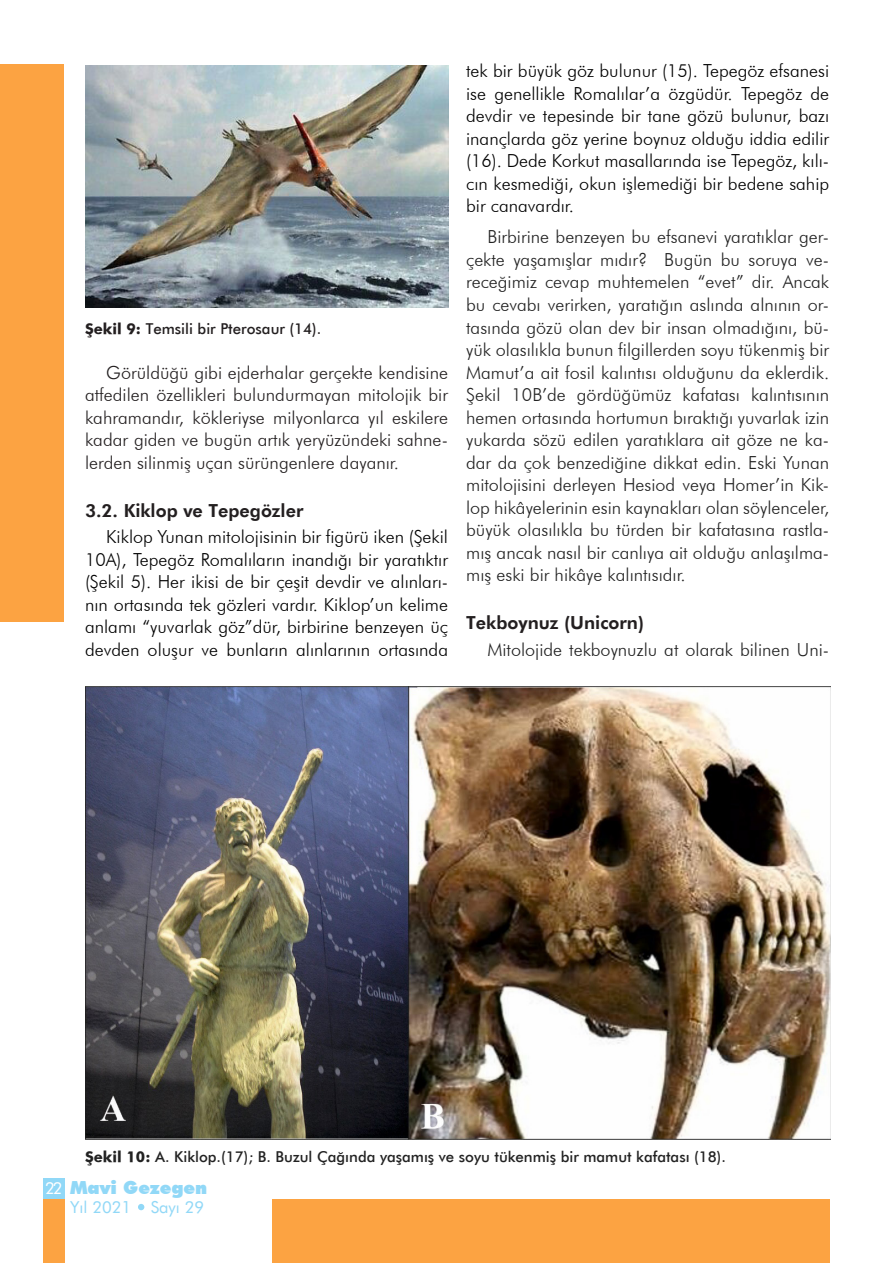
<style>
.page{position:relative;width:893px;height:1263px;background:#fff}
.page>*{position:absolute;margin:0;border:0;box-sizing:border-box;transform-origin:0 0}
._04_metin{font:300 18px/22.5px "Futura BT";color:#222;text-align:justify}
._04_metin-2{font:300 18px/22.5px "Futura BT";color:#000;text-align:justify}
._04_metin-3{font:300 18px/22.5px "Futura BT";color:#231f20;text-align:justify}
._03_ara_baslik{font:800 18px "Futura BT";color:#231f20}
.t1{font:900 18px "Futura BT";color:#91d8f7}
.t2{font:16.5px "Futura BT";color:#91d8f7}
._06_sekil_alti{font:500 15px "Futura BT";color:#222}
._06_sekil_alti-2{font:500 15px "Futura BT";color:#231f20}
.s1{font-family:"Futura Md BT Bold";font-weight:400}
.s2{font-weight:400;font-size:16.5px;color:#fff}
</style>
<div class="page">
<div style="left:43px;top:1178px;width:21px;height:64px;background:#91d8f7"></div>
<div style="left:43px;top:1199px;width:21px;height:64px;background:#fca342"></div>
<div style="left:272px;top:1199px;width:557px;height:64px;background:#fca342"></div>
<svg style="left:138px;top:1204px;width:6px;height:6px"></svg>
<div style="left:0;top:65px;width:64px;height:557px;background:#fca342"></div>
<img style="left:85px;top:65px;width:363px;height:243px">
<img style="left:85px;top:686px;width:746px;height:453px">
<p class="_06_sekil_alti-2" style="left:85px;top:319px;width:238px"><span class="s1">Şekil 9:</span> Temsili bir Pterosaur (14).</p>
<p class="_04_metin-3" style="left:85px;top:361px;width:365px;text-indent:21px">Görüldüğü gibi ejderhalar gerçekte kendisine atfedilen özellikleri bulundurmayan mitolojik bir kahramandır, kökleriyse milyonlarca yıl eskilere kadar giden ve bugün artık yeryüzündeki sahne&shy;lerden silinmiş uçan sürüngenlere dayanır.</p>
<p class="_03_ara_baslik" style="left:85px;top:499px;width:220px">3.2. Kiklop ve Tepegözler</p>
<p class="_04_metin-2" style="left:85px;top:525px;width:365px;text-indent:21px">Kiklop Yunan mitolojisinin bir figürü iken (Şekil 10A), Tepegöz Romalıların inandığı bir yaratıktır (Şekil 5). Her ikisi de bir çeşit devdir ve alınları&shy;nın ortasında tek gözleri vardır. Kiklop’un kelime anlamı “yuvarlak göz”dür, birbirine benzeyen üç devden oluşur ve bunların alınlarının ortasında</p>
<p class="_04_metin-2" style="left:466px;top:60px;width:365px">tek bir büyük göz bulunur (15). Tepegöz efsanesi ise genellikle Romalılar’a özgüdür. Tepegöz de devdir ve tepesinde bir tane gözü bulunur, bazı inançlarda göz yerine boynuz olduğu iddia edilir (16). Dede Korkut masallarında ise Tepegöz, kılı&shy;cın kesmediği, okun işlemediği bir bedene sahip bir canavardır.</p>
<p class="_04_metin" style="left:466px;top:226px;width:365px;text-indent:21px">Birbirine benzeyen bu efsanevi yaratıklar ger&shy;çekte yaşamışlar mıdır? Bugün bu soruya ve&shy;receğimiz cevap muhtemelen “evet” dir. Ancak bu cevabı verirken, yaratığın aslında alnının or&shy;tasında gözü olan dev bir insan olmadığını, bü&shy;yük olasılıkla bunun filgillerden soyu tükenmiş bir Mamut’a ait fosil kalıntısı olduğunu da eklerdik.<br>Şekil 10B’de gördüğümüz kafatası kalıntısının hemen ortasında hortumun bıraktığı yuvarlak izin yukarda sözü edilen yaratıklara ait göze ne ka&shy;dar da çok benzediğine dikkat edin. Eski Yunan mitolojisini derleyen Hesiod veya Homer’in Kik&shy;lop hikâyelerinin esin kaynakları olan söylenceler, büyük olasılıkla bu türden bir kafatasına rastla&shy;mış ancak nasıl bir canlıya ait olduğu anlaşılma&shy;mış eski bir hikâye kalıntısıdır.</p>
<p class="_03_ara_baslik" style="left:466px;top:612px;width:179px">Tekboynuz (Unicorn)</p>
<p class="_04_metin" style="left:487px;top:638px;width:343px">Mitolojide tekboynuzlu at olarak bilinen Uni-</p>
<p class="_06_sekil_alti" style="left:85px;top:1147px;width:642px"><span class="s1">Şekil 10:</span> A. Kiklop.(17); B. Buzul Çağında yaşamış ve soyu tükenmiş bir mamut kafatası (18).</p>
<p class="t1" style="left:45px;top:1177px;width:164px"><span class="s2">22</span> Mavi Gezegen</p>
<p class="t2" style="left:70px;top:1197px;width:136px">Yıl 2021 Sayı 29</p>
</div>
